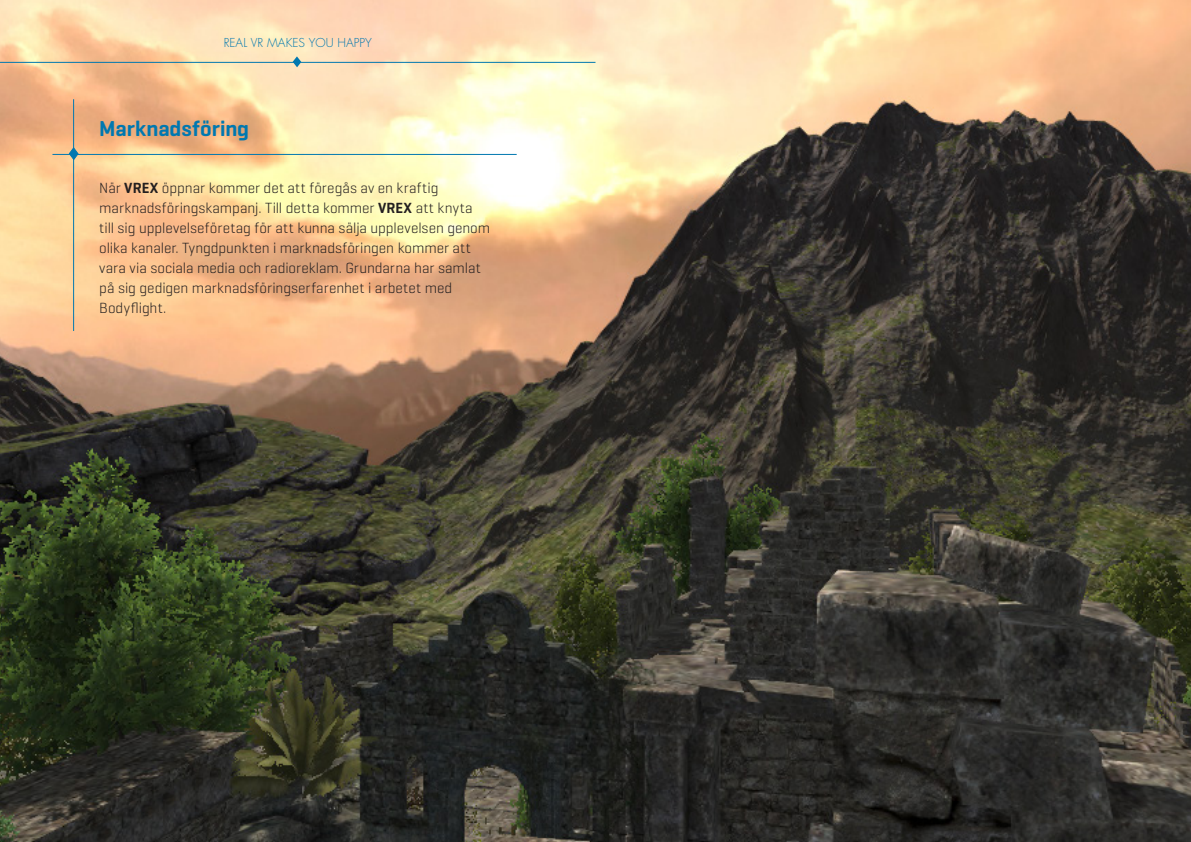
<style>
.page{position:relative;width:1191px;height:842px;background:#fff}
.page>*{position:absolute;margin:0;border:0;box-sizing:border-box;transform-origin:0 0}
.t1{font:600 22px "Geogrotesque";letter-spacing:-.005em;color:#0078b0}
.t2{font:300 15px/20px "Geogrotesque";color:#231f20}
.t3{font:300 12px "Futura Std";color:#0078b0}
.s1{font-weight:600}
</style>
<div class="page">
<img style="left:0;top:0;width:1191px;height:842px">
<hr style="left:0;top:62px;width:595px;height:1px;background:#0078b0">
<svg style="left:293px;top:56px;width:8px;height:11px"></svg>
<svg style="left:68px;top:146px;width:11px;height:15px"></svg>
<hr style="left:73px;top:99px;width:1px;height:232px;background:#0078b0">
<hr style="left:52px;top:154px;width:464px;height:1px;background:#0078b0">
<p class="t3" style="left:224px;top:36px;width:150px">REAL VR MAKES YOU HAPPY</p>
<p class="t1" style="left:99px;top:115px;width:151px">Marknadsföring</p>
<p class="t2" style="left:99px;top:177px;width:392px">När <span class="s1">VREX</span> öppnar kommer det att föregås av en kraftig marknadsföringskampanj. Till detta kommer <span class="s1">VREX</span> att knyta till sig upplevelseföretag för att kunna sälja upplevelsen genom olika kanaler. Tyngdpunkten i marknadsföringen kommer att vara via sociala media och radioreklam. Grundarna har samlat på sig gedigen marknadsföringserfarenhet i arbetet med Bodyflight.</p>
</div>
